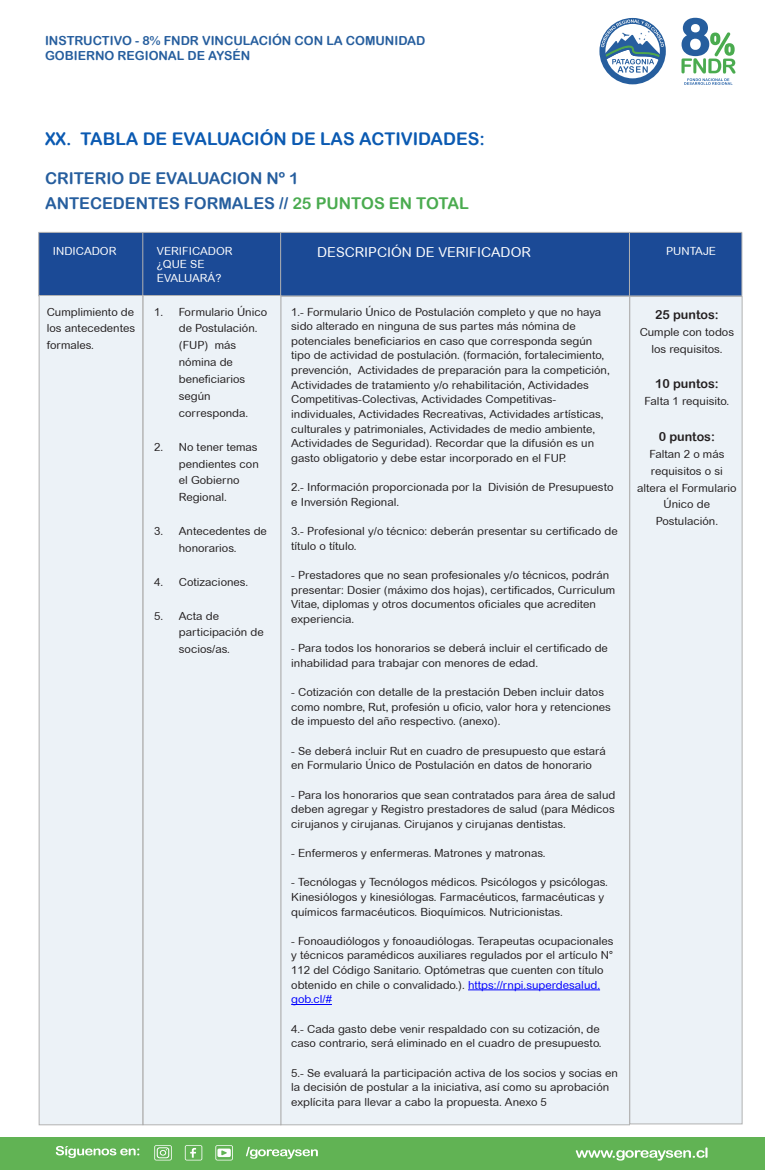
<style>
.page{position:relative;width:765px;height:1170px;background:#fff}
.page>*{position:absolute;margin:0;border:0;box-sizing:border-box;transform-origin:0 0}
.t1{font:17.5px "Arial Rounded MT Bold";color:#0b5ab2}
.t2{font:16.25px "Arial Rounded MT Bold";color:#265e9e}
.t3{font:13.75px "Arial Rounded MT";color:#fff}
.t4{font:12.5px/15px "Arial Rounded MT Bold";color:#265e9e}
.t5{font:12.5px "Arial Rounded MT Bold";color:#231f20}
.t6{font:11.25px/14.6px "Arial Rounded MT";color:#231f20}
.t7{font:11.25px/13.5px "Arial Rounded MT";color:#fff}
.s1{color:#4aab4f}
.s2{color:#00f}
</style>
<div class="page">
<svg style="left:681px;top:17px;width:55px;height:68px"></svg>
<svg style="left:599px;top:18px;width:67px;height:66px"></svg>
<div style="left:0;top:1137px;width:765px;height:32px;background:#61b354"></div>
<svg style="left:246px;top:1146px;width:72px;height:12px"></svg>
<svg style="left:185px;top:1145px;width:17px;height:15px"></svg>
<svg style="left:154px;top:1145px;width:18px;height:15px"></svg>
<svg style="left:215px;top:1145px;width:18px;height:15px"></svg>
<svg style="left:56px;top:1146px;width:83px;height:11px"></svg>
<svg style="left:576px;top:1147px;width:132px;height:13px"></svg>
<div style="left:281px;top:296px;width:349px;height:828px;background:#ecf2f7;border:1px solid #b2b2b2"></div>
<div style="left:39px;top:233px;width:703px;height:63px;background:#1b4a96"></div>
<hr style="left:39px;top:232px;width:104px;height:1px;background:#b2b2b2">
<hr style="left:38px;top:232px;width:1px;height:64px;background:#b2b2b2">
<hr style="left:143px;top:232px;width:138px;height:1px;background:#b2b2b2">
<hr style="left:143px;top:232px;width:1px;height:64px;background:#b2b2b2">
<hr style="left:281px;top:232px;width:348px;height:1px;background:#b2b2b2">
<hr style="left:280px;top:232px;width:1px;height:64px;background:#b2b2b2">
<hr style="left:629px;top:232px;width:113px;height:1px;background:#b2b2b2">
<hr style="left:629px;top:232px;width:1px;height:64px;background:#b2b2b2">
<hr style="left:742px;top:232px;width:1px;height:64px;background:#b2b2b2">
<hr style="left:281px;top:296px;width:348px;height:1px;background:#b2b2b2">
<hr style="left:629px;top:296px;width:113px;height:1px;background:#b2b2b2">
<div style="left:39px;top:295px;width:104px;height:829px;background:#ecf2f7;border:1px solid #b2b2b2"></div>
<div style="left:630px;top:296px;width:112px;height:827px;background:#ecf2f7;border:1px solid #b2b2b2"></div>
<div style="left:143px;top:295px;width:138px;height:829px;background:#ecf2f7;border:1px solid #b2b2b2"></div>
<hr style="left:468px;top:989px;width:132px;height:1px;background:#00f">
<hr style="left:291px;top:1004px;width:41px;height:1px;background:#00f">
<p class="t4" style="left:45px;top:33px;width:382px">INSTRUCTIVO - 8% FNDR VINCULACIÓN CON LA COMUNIDAD<br>GOBIERNO REGIONAL DE AYSÉN</p>
<p class="t1" style="left:45px;top:128px;width:441px">XX. TABLA DE EVALUACIÓN DE LAS ACTIVIDADES:</p>
<p class="t2" style="left:45px;top:169px;width:255px">CRITERIO DE EVALUACION Nº 1</p>
<p class="t2" style="left:45px;top:193px;width:426px">ANTECEDENTES FORMALES // <span class="s1">25 PUNTOS EN TOTAL</span></p>
<p class="t7" style="left:53px;top:244px;width:65px">INDICADOR</p>
<p class="t7" style="left:157px;top:244px;width:77px">VERIFICADOR</p>
<p class="t7" style="left:157px;top:257px;width:66px">¿QUE SE<br>EVALUARÁ?</p>
<p class="t3" style="left:317px;top:244px;width:215px">DESCRIPCIÓN DE VERIFICADOR</p>
<p class="t7" style="left:666px;top:244px;width:51px">PUNTAJE</p>
<p class="t6" style="left:47px;top:303px;width:90px;line-height:16.9px;text-align:justify">Cumplimiento de los antecedentes formales.</p>
<p class="t6" style="left:179px;top:303px;width:90px;line-height:16.9px;text-indent:-25px">1. Formulario Único de Postulación. (FUP) más nómina de beneficiarios según corresponda.</p>
<p class="t6" style="left:179px;top:438px;width:81px;line-height:16.9px;text-indent:-25px">2. No tener temas pendientes con el Gobierno<br>Regional.</p>
<p class="t6" style="left:154px;top:522px;width:114px;line-height:16.9px;text-align:center">3. Antecedentes de honorarios.</p>
<p class="t6" style="left:154px;top:574px;width:95px">4. Cotizaciones.</p>
<p class="t6" style="left:179px;top:607px;width:86px;line-height:16.9px;text-indent:-25px">5. Acta de participación de socios/as.</p>
<p class="t6" style="left:291px;top:304px;width:320px">1.- Formulario Único de Postulación completo y que no haya sido alterado en ninguna de sus partes más nómina de potenciales beneficiarios en caso que corresponda según tipo de actividad de postulación. (formación, fortalecimiento, prevención, Actividades de preparación para la competición, Actividades de tratamiento y/o rehabilitación, Actividades Competitivas-Colectivas, Actividades Competitivas&shy;individuales, Actividades Recreativas, Actividades artísticas, culturales y patrimoniales, Actividades de medio ambiente, Actividades de Seguridad). Recordar que la difusión es un gasto obligatorio y debe estar incorporado en el FUP.</p>
<p class="t6" style="left:291px;top:480px;width:324px">2.- Información proporcionada por la División de Presupuesto e Inversión Regional.</p>
<p class="t6" style="left:291px;top:523px;width:328px">3.- Profesional y/o técnico: deberán presentar su certificado de título o título.</p>
<p class="t6" style="left:291px;top:567px;width:325px">- Prestadores que no sean profesionales y/o técnicos, podrán presentar: Dosier (máximo dos hojas), certificados, Curriculum Vitae, diplomas y otros documentos oficiales que acrediten experiencia.</p>
<p class="t6" style="left:291px;top:640px;width:318px">- Para todos los honorarios se deberá incluir el certificado de inhabilidad para trabajar con menores de edad.</p>
<p class="t6" style="left:291px;top:684px;width:321px">- Cotización con detalle de la prestación Deben incluir datos como nombre, Rut, profesión u oficio, valor hora y retenciones de impuesto del año respectivo. (anexo).</p>
<p class="t6" style="left:291px;top:743px;width:316px">- Se deberá incluir Rut en cuadro de presupuesto que estará en Formulario Único de Postulación en datos de honorario</p>
<p class="t6" style="left:291px;top:787px;width:326px;text-align:justify">- Para los honorarios que sean contratados para área de salud deben agregar y Registro prestadores de salud (para Médicos cirujanos y cirujanas. Cirujanos y cirujanas dentistas.</p>
<p class="t6" style="left:291px;top:845px;width:256px">- Enfermeros y enfermeras. Matrones y matronas.</p>
<p class="t6" style="left:291px;top:874px;width:318px">- Tecnólogas y Tecnólogos médicos. Psicólogos y psicólogas.<br>Kinesiólogos y kinesiólogas. Farmacéuticos, farmacéuticas y químicos farmacéuticos. Bioquímicos. Nutricionistas.</p>
<p class="t6" style="left:291px;top:933px;width:324px">- Fonoaudiólogos y fonoaudiólogas. Terapeutas ocupacionales y técnicos paramédicos auxiliares regulados por el artículo N° 112 del Código Sanitario. Optómetras que cuenten con título obtenido en chile o convalidado.). <span class="s2">https://rnpi.superdesalud. gob.cl/#</span></p>
<p class="t6" style="left:291px;top:1021px;width:312px">4.- Cada gasto debe venir respaldado con su cotización, de caso contrario, será eliminado en el cuadro de presupuesto.</p>
<p class="t6" style="left:291px;top:1065px;width:328px">5.- Se evaluará la participación activa de los socios y socias en la decisión de postular a la iniciativa, así como su aprobación explícita para llevar a cabo la propuesta. Anexo 5</p>
<p class="t5" style="left:655px;top:307px;width:65px">25 puntos:</p>
<p class="t6" style="left:640px;top:323px;width:96px;line-height:16.9px;text-align:center">Cumple con todos los requisitos.</p>
<p class="t5" style="left:655px;top:376px;width:65px">10 puntos:</p>
<p class="t6" style="left:645px;top:394px;width:86px">Falta 1 requisito.</p>
<p class="t5" style="left:659px;top:429px;width:58px">0 puntos:</p>
<p class="t6" style="left:637px;top:445px;width:101px;line-height:16.9px;text-align:center">Faltan 2 o más requisitos o si altera el Formulario<br>Único de<br>Postulación.</p>
</div>
